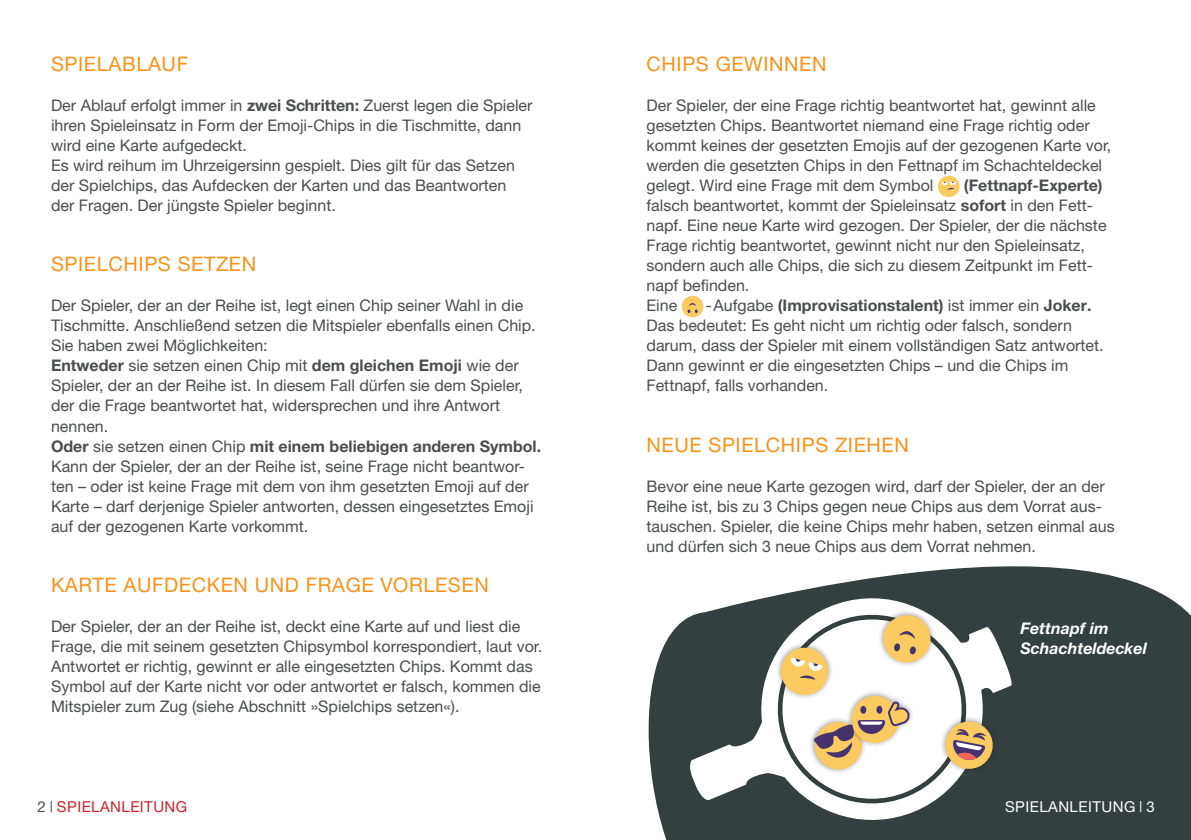
<style>
.page{position:relative;width:1191px;height:840px;background:#fff}
.page>*{position:absolute;margin:0;border:0;box-sizing:border-box;transform-origin:0 0}
.t1{font:20px "Helvetica Neue";letter-spacing:.03em;color:#f7931d}
.t2{font:16px/20px "Helvetica Neue";color:#4b4c4d}
.t3{font:700 16px "Helvetica Neue CE";color:#4b4c4d}
.t4{font:italic 700 16px/20px "Helvetica Neue CE";color:#fff}
.t5{font:15px "Helvetica Neue";letter-spacing:.03em;color:#c8242b}
.t6{font:15px "Helvetica Neue";letter-spacing:.03em;color:#fff}
.s1{font-family:"Helvetica Neue CE";font-weight:700}
.s2{font-family:"Helvetica Neue";font-weight:400}
.s3{color:#4b4c4d}
</style>
<div class="page">
<svg style="left:648px;top:566px;width:543px;height:273px;fill:#343f3f"></svg>
<svg style="left:690px;top:586px;width:322px;height:244px;fill:#343f3f"></svg>
<div style="left:938px;top:175px;width:21px;height:22px;background:#fbca60;border-radius:50%"></div>
<svg style="left:941px;top:182px;width:15px;height:8px"></svg>
<div style="left:682px;top:295px;width:21px;height:22px;background:#fbca60;border-radius:50%"></div>
<svg style="left:687px;top:303px;width:10px;height:10px"></svg>
<svg style="left:768px;top:603px;width:235px;height:205px"></svg>
<p class="t1" style="left:51px;top:52px;width:139px">SPIELABLAUF</p>
<p class="t2" style="left:51px;top:95px;width:483px">Der Ablauf erfolgt immer in <span class="s1">zwei Schritten:</span> Zuerst legen die Spieler ihren Spieleinsatz in Form der Emoji-Chips in die Tischmitte, dann wird eine Karte aufgedeckt.<br>Es wird reihum im Uhrzeigersinn gespielt. Dies gilt für das Setzen der Spielchips, das Aufdecken der Karten und das Beantworten der Fragen. Der jüngste Spieler beginnt.</p>
<p class="t1" style="left:51px;top:252px;width:207px">SPIELCHIPS SETZEN</p>
<p class="t2" style="left:51px;top:295px;width:486px">Der Spieler, der an der Reihe ist, legt einen Chip seiner Wahl in die Tischmitte. Anschließend setzen die Mitspieler ebenfalls einen Chip.<br>Sie haben zwei Möglichkeiten:<br><span class="s1">Entweder</span> sie setzen einen Chip mit <span class="s1">dem gleichen Emoji</span> wie der Spieler, der an der Reihe ist. In diesem Fall dürfen sie dem Spieler, der die Frage beantwortet hat, widersprechen und ihre Antwort nennen.</p>
<p class="t3" style="left:51px;top:435px;width:491px">Oder <span class="s2">sie setzen einen Chip</span> mit einem beliebigen anderen Symbol.</p>
<p class="t2" style="left:51px;top:455px;width:484px">Kann der Spieler, der an der Reihe ist, seine Frage nicht beantwor&shy;ten – oder ist keine Frage mit dem von ihm gesetzten Emoji auf der Karte – darf derjenige Spieler antworten, dessen eingesetztes Emoji auf der gezogenen Karte vorkommt.</p>
<p class="t1" style="left:51px;top:572px;width:439px">KARTE AUFDECKEN UND FRAGE VORLESEN</p>
<p class="t2" style="left:51px;top:615px;width:493px">Der Spieler, der an der Reihe ist, deckt eine Karte auf und liest die Frage, die mit seinem gesetzten Chipsymbol korrespondiert, laut vor.<br>Antwortet er richtig, gewinnt er alle eingesetzten Chips. Kommt das Symbol auf der Karte nicht vor oder antwortet er falsch, kommen die Mitspieler zum Zug (siehe Abschnitt »Spielchips setzen«).</p>
<p class="t1" style="left:646px;top:52px;width:181px">CHIPS GEWINNEN</p>
<p class="t2" style="left:646px;top:95px;width:466px">Der Spieler, der eine Frage richtig beantwortet hat, gewinnt alle gesetzten Chips. Beantwortet niemand eine Frage richtig oder kommt keines der gesetzten Emojis auf der gezogenen Karte vor, werden die gesetzten Chips in den Fettnapf im Schachteldeckel gelegt. Wird eine Frage mit dem Symbol</p>
<p class="t3" style="left:964px;top:175px;width:140px">(Fettnapf-Experte)</p>
<p class="t2" style="left:646px;top:195px;width:461px">falsch beantwortet, kommt der Spieleinsatz <span class="s1">sofort</span> in den Fett&shy;napf. Eine neue Karte wird gezogen. Der Spieler, der die nächste Frage richtig beantwortet, gewinnt nicht nur den Spieleinsatz, sondern auch alle Chips, die sich zu diesem Zeitpunkt im Fett&shy;napf befinden.<br>Eine</p>
<p class="t3" style="left:705px;top:295px;width:387px"><span class="s2">-Aufgabe</span> (Improvisationstalent) <span class="s2">ist immer ein</span> Joker.</p>
<p class="t2" style="left:646px;top:315px;width:458px">Das bedeutet: Es geht nicht um richtig oder falsch, sondern darum, dass der Spieler mit einem vollständigen Satz antwortet.<br>Dann gewinnt er die eingesetzten Chips – und die Chips im Fettnapf, falls vorhanden.</p>
<p class="t1" style="left:646px;top:432px;width:264px">NEUE SPIELCHIPS ZIEHEN</p>
<p class="t2" style="left:646px;top:475px;width:469px">Bevor eine neue Karte gezogen wird, darf der Spieler, der an der Reihe ist, bis zu 3 Chips gegen neue Chips aus dem Vorrat aus&shy;tauschen. Spieler, die keine Chips mehr haben, setzen einmal aus und dürfen sich 3 neue Chips aus dem Vorrat nehmen.</p>
<p class="t4" style="left:1020px;top:617px;width:128px">Fettnapf im<br>Schachteldeckel</p>
<p class="t5" style="left:37px;top:797px;width:151px"><span class="s3">2 |</span> SPIELANLEITUNG</p>
<p class="t6" style="left:1005px;top:797px;width:151px">SPIELANLEITUNG | 3</p>
</div>
